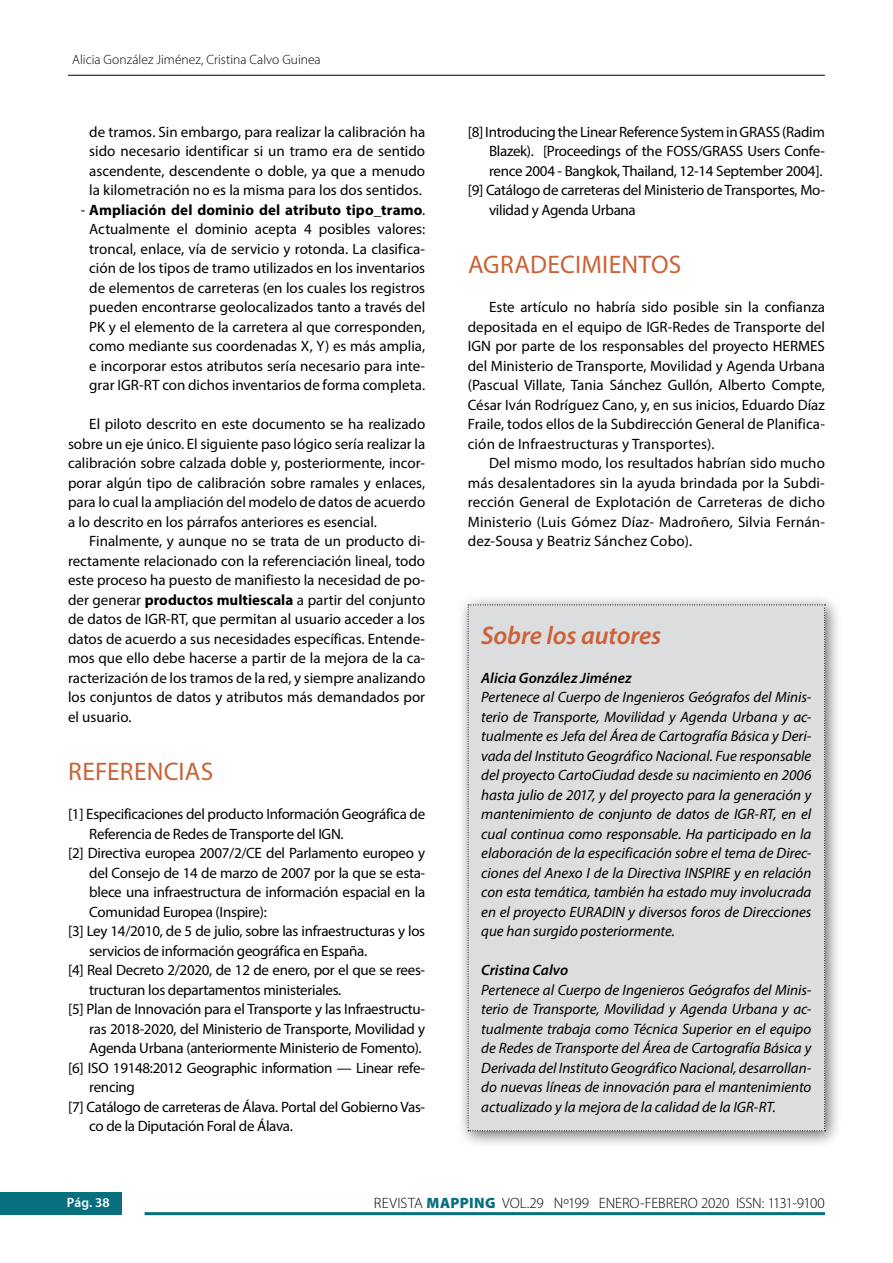
<style>
.page{position:relative;width:893px;height:1263px;background:#fff}
.page>*{position:absolute;margin:0;border:0;box-sizing:border-box;transform-origin:0 0}
.t1{font:25.5px "Myriad Pro";letter-spacing:.005em;color:#cb6237}
.t2{font:italic 600 25.5px "Myriad Pro";letter-spacing:-.005em;color:#cb6237}
.t3{font:15px/19.5px "Myriad Pro";letter-spacing:-.02em;color:#000;text-align:justify}
.t4{font:italic 15px/19.5px "Myriad Pro";color:#000;text-align:justify}
.t5{font:15px/19.5px "Myriad Pro";color:#000;text-align:center}
.t6{font:300 15px "Myriad Pro";letter-spacing:-.015em;color:#000}
.t7{font:italic 600 15px "Myriad Pro";letter-spacing:.005em;color:#000}
.t8{font:300 13.5px "Myriad Pro";color:#000}
.t9{font:600 13.5px "Myriad Pro";color:#fff}
.s1{font-weight:700}
.s2{font-weight:900;color:#086f7f}
</style>
<div class="page">
<div style="left:0;top:1193px;width:121px;height:22px;background:#086f7f"></div>
<hr style="left:145px;top:1212px;width:680px;height:3px;background:#086f7f">
<hr style="left:68px;top:75px;width:757px;height:1px;background:#000">
<div style="left:457px;top:594px;width:385px;height:554px;background:#000;opacity:.61"></div>
<div style="left:468px;top:605px;width:358px;height:526px;background:#dcddde"></div>
<p class="t8" style="left:72px;top:52px;width:250px">Alicia González Jiménez, Cristina Calvo Guinea</p>
<p class="t3" style="left:89px;top:121px;width:337px">de tramos. Sin embargo, para realizar la calibración ha sido necesario identificar si un tramo era de sentido ascendente, descendente o doble, ya que a menudo la kilometración no es la misma para los dos sentidos.</p>
<p class="t5" style="left:81px;top:199px;width:346px">- <span class="s1">Ampliación del dominio del atributo tipo_tramo</span>.<br>Actualmente el dominio acepta 4 posibles valores: troncal, enlace, vía de servicio y rotonda. La clasifica&shy;ción de los tipos de tramo utilizados en los inventarios de elementos de carreteras (en los cuales los registros pueden encontrarse geolocalizados tanto a través del PK y el elemento de la carretera al que corresponden, como mediante sus coordenadas X, Y) es más amplia, e incorporar estos atributos sería necesario para inte&shy;grar IGR-RT con dichos inventarios de forma completa.</p>
<p class="t3" style="left:68px;top:414px;width:359px;text-indent:21px">El piloto descrito en este documento se ha realizado sobre un eje único. El siguiente paso lógico sería realizar la calibración sobre calzada doble y, posteriormente, incor&shy;porar algún tipo de calibración sobre ramales y enlaces, para lo cual la ampliación del modelo de datos de acuerdo a lo descrito en los párrafos anteriores es esencial.</p>
<p class="t3" style="left:68px;top:531px;width:359px;text-indent:21px">Finalmente, y aunque no se trata de un producto di&shy;rectamente relacionado con la referenciación lineal, todo este proceso ha puesto de manifiesto la necesidad de po&shy;der generar <span class="s1">productos multiescala</span> a partir del conjunto de datos de IGR-RT, que permitan al usuario acceder a los datos de acuerdo a sus necesidades específicas. Entende&shy;mos que ello debe hacerse a partir de la mejora de la ca&shy;racterización de los tramos de la red, y siempre analizando los conjuntos de datos y atributos más demandados por el usuario.</p>
<h1 class="t1" style="left:68px;top:756px;width:147px">REFERENCIAS</h1>
<p class="t3" style="left:68px;top:804px;width:359px">[1] Especificaciones del producto Información Geográfica de</p>
<p class="t3" style="left:89px;top:823px;width:256px">Referencia de Redes de Transporte del IGN.</p>
<p class="t3" style="left:68px;top:843px;width:359px">[2] Directiva europea 2007/2/CE del Parlamento europeo y</p>
<p class="t3" style="left:89px;top:862px;width:337px">del Consejo de 14 de marzo de 2007 por la que se esta-</p>
<p class="t3" style="left:89px;top:882px;width:337px">blece una infraestructura de información espacial en la</p>
<p class="t3" style="left:89px;top:901px;width:179px">Comunidad Europea (Inspire):</p>
<p class="t3" style="left:68px;top:921px;width:359px">[3] Ley 14/2010, de 5 de julio, sobre las infraestructuras y los</p>
<p class="t3" style="left:89px;top:940px;width:279px">servicios de información geográfica en España.</p>
<p class="t3" style="left:68px;top:960px;width:359px">[4] Real Decreto 2/2020, de 12 de enero, por el que se rees-</p>
<p class="t3" style="left:89px;top:979px;width:253px">tructuran los departamentos ministeriales.</p>
<p class="t3" style="left:68px;top:999px;width:359px">[5] Plan de Innovación para el Transporte y las Infraestructu-</p>
<p class="t3" style="left:89px;top:1018px;width:337px">ras 2018-2020, del Ministerio de Transporte, Movilidad y</p>
<p class="t3" style="left:89px;top:1038px;width:334px">Agenda Urbana (anteriormente Ministerio de Fomento).</p>
<p class="t3" style="left:68px;top:1057px;width:359px">[6] ISO 19148:2012 Geographic information — Linear refe-</p>
<p class="t3" style="left:89px;top:1077px;width:47px">rencing</p>
<p class="t3" style="left:68px;top:1096px;width:359px">[7] Catálogo de carreteras de Álava. Portal del Gobierno Vas-</p>
<p class="t3" style="left:89px;top:1116px;width:205px">co de la Diputación Foral de Álava.</p>
<p class="t3" style="left:468px;top:121px;width:359px">[8] Introducing the Linear Reference System in GRASS (Radim</p>
<p class="t3" style="left:489px;top:141px;width:337px">Blazek). [Proceedings of the FOSS/GRASS Users Confe-</p>
<p class="t3" style="left:489px;top:160px;width:335px">rence 2004 - Bangkok, Thailand, 12-14 September 2004].</p>
<p class="t3" style="left:468px;top:180px;width:359px">[9] Catálogo de carreteras del Ministerio de Transportes, Mo-</p>
<p class="t3" style="left:489px;top:199px;width:148px">vilidad y Agenda Urbana</p>
<h1 class="t1" style="left:468px;top:249px;width:215px">AGRADECIMIENTOS</h1>
<p class="t3" style="left:468px;top:297px;width:359px;text-indent:21px">Este artículo no habría sido posible sin la confianza depositada en el equipo de IGR-Redes de Transporte del IGN por parte de los responsables del proyecto HERMES del Ministerio de Transporte, Movilidad y Agenda Urbana (Pascual Villate, Tania Sánchez Gullón, Alberto Compte, César Iván Rodríguez Cano, y, en sus inicios, Eduardo Díaz Fraile, todos ellos de la Subdirección General de Planifica&shy;ción de Infraestructuras y Transportes).</p>
<p class="t3" style="left:468px;top:453px;width:359px;text-indent:21px">Del mismo modo, los resultados habrían sido mucho más desalentadores sin la ayuda brindada por la Subdi&shy;rección General de Explotación de Carreteras de dicho Ministerio (Luis Gómez Díaz- Madroñero, Silvia Fernán&shy;dez-Sousa y Beatriz Sánchez Cobo).</p>
<h1 class="t2" style="left:481px;top:619px;width:182px">Sobre los autores</h1>
<p class="t7" style="left:481px;top:668px;width:152px">Alicia González Jiménez</p>
<p class="t4" style="left:481px;top:687px;width:332px">Pertenece al Cuerpo de Ingenieros Geógrafos del Minis&shy;terio de Transporte, Movilidad y Agenda Urbana y ac&shy;tualmente es Jefa del Área de Cartografía Básica y Deri&shy;vada del Instituto Geográfico Nacional. Fue responsable del proyecto CartoCiudad desde su nacimiento en 2006 hasta julio de 2017, y del proyecto para la generación y mantenimiento de conjunto de datos de IGR-RT, en el cual continua como responsable. Ha participado en la elaboración de la especificación sobre el tema de Direc&shy;ciones del Anexo I de la Directiva INSPIRE y en relación con esta temática, también ha estado muy involucrada en el proyecto EURADIN y diversos foros de Direcciones que han surgido posteriormente.</p>
<p class="t7" style="left:481px;top:960px;width:88px">Cristina Calvo</p>
<p class="t4" style="left:481px;top:979px;width:332px">Pertenece al Cuerpo de Ingenieros Geógrafos del Minis&shy;terio de Transporte, Movilidad y Agenda Urbana y ac&shy;tualmente trabaja como Técnica Superior en el equipo de Redes de Transporte del Área de Cartografía Básica y Derivada del Instituto Geográfico Nacional, desarrollan&shy;do nuevas líneas de innovación para el mantenimiento actualizado y la mejora de la calidad de la IGR-RT.</p>
<p class="t9" style="left:67px;top:1194px;width:44px">Pág. 38</p>
<p class="t6" style="left:374px;top:1194px;width:453px">REVISTA <span class="s2">MAPPING</span> VOL.29 Nº199 ENERO-FEBRERO 2020 ISSN: 1131-9100</p>
</div>
